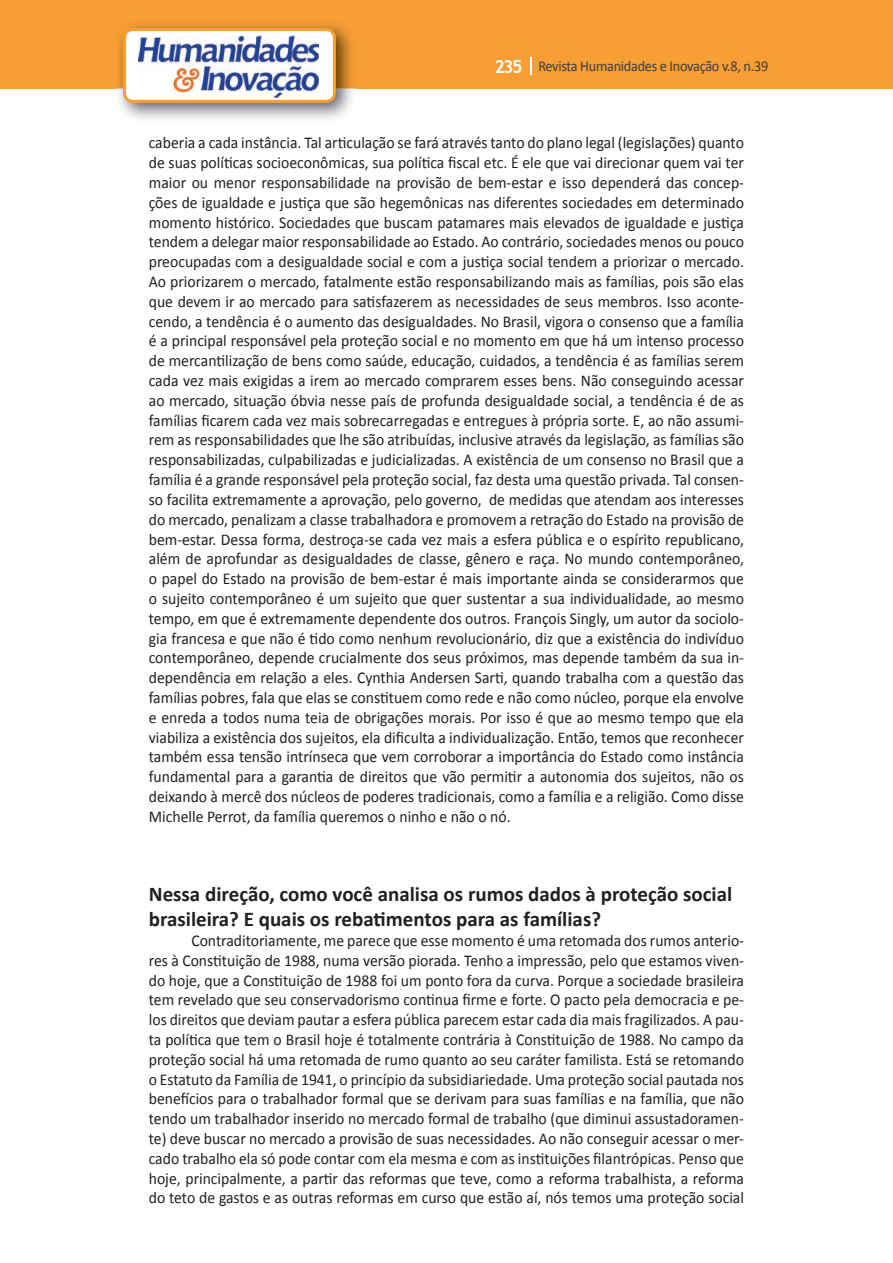
<style>
.page{position:relative;width:893px;height:1263px;background:#fff}
.page>*{position:absolute;margin:0;border:0;box-sizing:border-box;transform-origin:0 0}
.t1{font:700 21px/25.2px "Calibri";color:#231f20}
.t2{font:16.5px/19.8px "Calibri";color:#231f20;text-align:justify;scale:.95 1}
.t3{font:15px "Calibri";letter-spacing:-.02em;color:#3e3e3f;scale:.95 1}
.s1{font-family:"Trebuchet MS";font-weight:700;font-size:18px;color:#fff}
</style>
<div class="page">
<div style="left:0;top:0;width:893px;height:88px;background:#f79e34"></div>
<svg style="left:530px;top:57px;width:2px;height:18px"></svg>
<img style="left:115px;top:24px;width:241px;height:95px">
<svg style="left:123px;top:28px;width:213px;height:75px"></svg>
<p class="t3" style="left:495px;top:57px;width:290px"><span class="s1">235</span> Revista Humanidades e Inovação v.8, n.39</p>
<p class="t2" style="left:149px;top:133px;width:628px">caberia a cada instância. Tal articulação se fará através tanto do plano legal (legislações) quanto de suas políticas socioeconômicas, sua política fiscal etc. É ele que vai direcionar quem vai ter maior ou menor responsabilidade na provisão de bem-estar e isso dependerá das concep&shy;ções de igualdade e justiça que são hegemônicas nas diferentes sociedades em determinado momento histórico. Sociedades que buscam patamares mais elevados de igualdade e justiça tendem a delegar maior responsabilidade ao Estado. Ao contrário, sociedades menos ou pouco preocupadas com a desigualdade social e com a justiça social tendem a priorizar o mercado.<br>Ao priorizarem o mercado, fatalmente estão responsabilizando mais as famílias, pois são elas que devem ir ao mercado para satisfazerem as necessidades de seus membros. Isso aconte&shy;cendo, a tendência é o aumento das desigualdades. No Brasil, vigora o consenso que a família é a principal responsável pela proteção social e no momento em que há um intenso processo de mercantilização de bens como saúde, educação, cuidados, a tendência é as famílias serem cada vez mais exigidas a irem ao mercado comprarem esses bens. Não conseguindo acessar ao mercado, situação óbvia nesse país de profunda desigualdade social, a tendência é de as famílias ficarem cada vez mais sobrecarregadas e entregues à própria sorte. E, ao não assumi&shy;rem as responsabilidades que lhe são atribuídas, inclusive através da legislação, as famílias são responsabilizadas, culpabilizadas e judicializadas. A existência de um consenso no Brasil que a família é a grande responsável pela proteção social, faz desta uma questão privada. Tal consen&shy;so facilita extremamente a aprovação, pelo governo, de medidas que atendam aos interesses do mercado, penalizam a classe trabalhadora e promovem a retração do Estado na provisão de bem-estar. Dessa forma, destroça-se cada vez mais a esfera pública e o espírito republicano, além de aprofundar as desigualdades de classe, gênero e raça. No mundo contemporâneo, o papel do Estado na provisão de bem-estar é mais importante ainda se considerarmos que o sujeito contemporâneo é um sujeito que quer sustentar a sua individualidade, ao mesmo tempo, em que é extremamente dependente dos outros. François Singly, um autor da sociolo&shy;gia francesa e que não é tido como nenhum revolucionário, diz que a existência do indivíduo contemporâneo, depende crucialmente dos seus próximos, mas depende também da sua in&shy;dependência em relação a eles. Cynthia Andersen Sarti, quando trabalha com a questão das famílias pobres, fala que elas se constituem como rede e não como núcleo, porque ela envolve e enreda a todos numa teia de obrigações morais. Por isso é que ao mesmo tempo que ela viabiliza a existência dos sujeitos, ela dificulta a individualização. Então, temos que reconhecer também essa tensão intrínseca que vem corroborar a importância do Estado como instância fundamental para a garantia de direitos que vão permitir a autonomia dos sujeitos, não os deixando à mercê dos núcleos de poderes tradicionais, como a família e a religião. Como disse Michelle Perrot, da família queremos o ninho e não o nó.</p>
<p class="t1" style="left:149px;top:881px;width:585px">Nessa direção, como você analisa os rumos dados à proteção social brasileira? E quais os rebatimentos para as famílias?</p>
<p class="t2" style="left:149px;top:931px;width:628px;text-indent:43px">Contraditoriamente, me parece que esse momento é uma retomada dos rumos anterio&shy;res à Constituição de 1988, numa versão piorada. Tenho a impressão, pelo que estamos viven&shy;do hoje, que a Constituição de 1988 foi um ponto fora da curva. Porque a sociedade brasileira tem revelado que seu conservadorismo continua firme e forte. O pacto pela democracia e pe&shy;los direitos que deviam pautar a esfera pública parecem estar cada dia mais fragilizados. A pau&shy;ta política que tem o Brasil hoje é totalmente contrária à Constituição de 1988. No campo da proteção social há uma retomada de rumo quanto ao seu caráter familista. Está se retomando o Estatuto da Família de 1941, o princípio da subsidiariedade. Uma proteção social pautada nos benefícios para o trabalhador formal que se derivam para suas famílias e na família, que não tendo um trabalhador inserido no mercado formal de trabalho (que diminui assustadoramen&shy;te) deve buscar no mercado a provisão de suas necessidades. Ao não conseguir acessar o mer&shy;cado trabalho ela só pode contar com ela mesma e com as instituições filantrópicas. Penso que hoje, principalmente, a partir das reformas que teve, como a reforma trabalhista, a reforma do teto de gastos e as outras reformas em curso que estão aí, nós temos uma proteção social</p>
</div>
